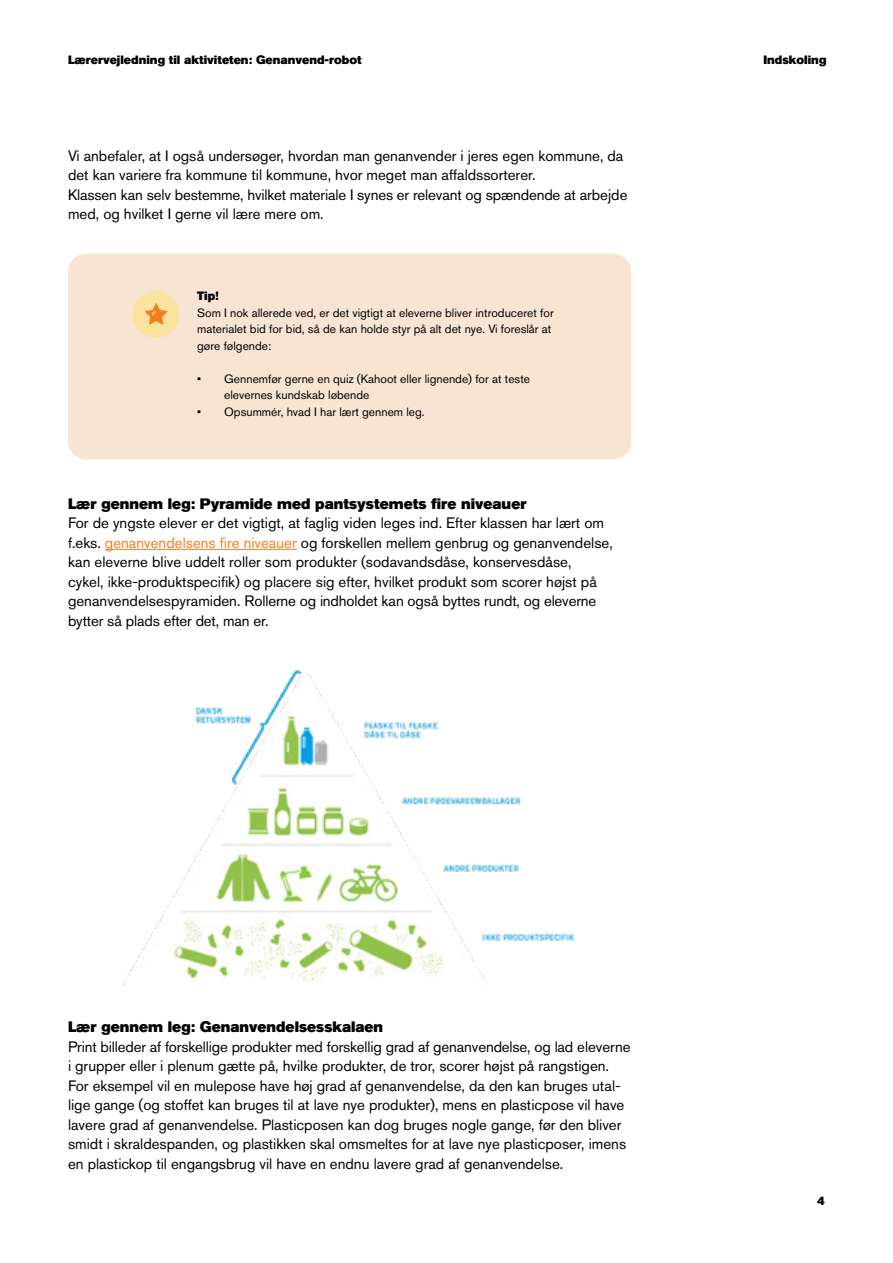
<style>
.page{position:relative;width:893px;height:1263px;background:#fff}
.page>*{position:absolute;margin:0;border:0;box-sizing:border-box;transform-origin:0 0}
.t1{font:15px/19.5px "Akzidenz Grotesk BE";color:#020203}
.t2{font:15px "Akzidenz Grotesk BE Super";color:#020203}
.t3{font:12px/16.5px "Akzidenz Grotesk BE";color:#020203}
.t4{font:12px "Akzidenz Grotesk BE Super";color:#000}
.t5{font:12px "Akzidenz Grotesk BE Super";color:#020203}
.s1{color:#f57e20}
</style>
<div class="page">
<hr style="left:105px;top:549px;width:192px;height:1px;background:#f57e20">
<div style="left:68px;top:254px;width:563px;height:205px;background:#f7e4d3;border-radius:18px"></div>
<div style="left:133px;top:291px;width:46px;height:47px;background:#fae39e;border-radius:50%"></div>
<svg style="left:145px;top:303px;width:22px;height:22px"></svg>
<img style="left:124px;top:670px;width:450px;height:316px">
<p class="t4" style="left:68px;top:53px;width:295px">Lærervejledning til aktiviteten: Genanvend-robot</p>
<p class="t4" style="left:763px;top:53px;width:65px">Indskoling</p>
<p class="t1" style="left:68px;top:146px;width:561px">Vi anbefaler, at I også undersøger, hvordan man genanvender i jeres egen kommune, da det kan variere fra kommune til kommune, hvor meget man affaldssorterer.<br>Klassen kan selv bestemme, hvilket materiale I synes er relevant og spændende at arbejde med, og hvilket I gerne vil lære mere om.</p>
<p class="t5" style="left:197px;top:289px;width:23px">Tip!</p>
<p class="t3" style="left:197px;top:304px;width:358px">Som I nok allerede ved, er det vigtigt at eleverne bliver introduceret for materialet bid for bid, så de kan holde styr på alt det nye. Vi foreslår at gøre følgende:</p>
<p class="t3" style="left:224px;top:370px;width:307px;text-indent:-27px">• Gennemfør gerne en quiz (Kahoot eller lignende) for at teste elevernes kundskab løbende</p>
<p class="t3" style="left:197px;top:403px;width:229px">• Opsummér, hvad I har lært gennem leg.</p>
<p class="t2" style="left:68px;top:495px;width:460px">Lær gennem leg: Pyramide med pantsystemets fire niveauer</p>
<p class="t1" style="left:68px;top:513px;width:546px">For de yngste elever er det vigtigt, at faglig viden leges ind. Efter klassen har lært om f.eks. <span class="s1">genanvendelsens fire niveauer</span> og forskellen mellem genbrug og genanvendelse, kan eleverne blive uddelt roller som produkter (sodavandsdåse, konservesdåse,<br>cykel, ikke-produktspecifik) og placere sig efter, hvilket produkt som scorer højst på genanvendelsespyramiden. Rollerne og indholdet kan også byttes rundt, og eleverne bytter så plads efter det, man er.</p>
<p class="t2" style="left:68px;top:1018px;width:317px">Lær gennem leg: Genanvendelsesskalaen</p>
<p class="t1" style="left:68px;top:1037px;width:564px">Print billeder af forskellige produkter med forskellig grad af genanvendelse, og lad eleverne i grupper eller i plenum gætte på, hvilke produkter, de tror, scorer højst på rangstigen.<br>For eksempel vil en mulepose have høj grad af genanvendelse, da den kan bruges utal&shy;lige gange (og stoffet kan bruges til at lave nye produkter), mens en plasticpose vil have lavere grad af genanvendelse. Plasticposen kan dog bruges nogle gange, før den bliver smidt i skraldespanden, og plastikken skal omsmeltes for at lave nye plasticposer, imens en plastickop til engangsbrug vil have en endnu lavere grad af genanvendelse.</p>
<p class="t4" style="left:817px;top:1194px;width:9px">4</p>
</div>
